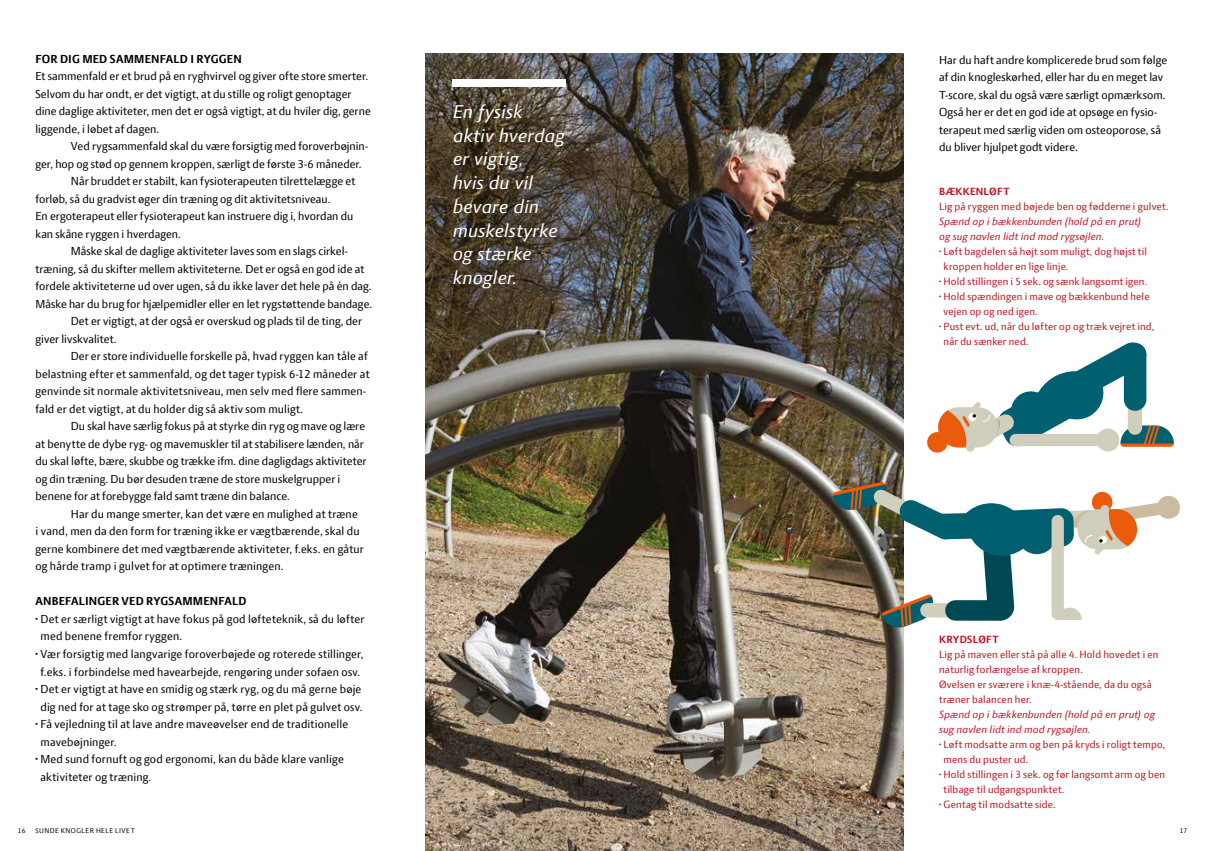
<style>
.page{position:relative;width:1205px;height:851px;background:#fff}
.page>*{position:absolute;margin:0;border:0;box-sizing:border-box;transform-origin:0 0}
.t1{font:italic 20px/23.8px "LF Press Sans";letter-spacing:.02em;color:#fff}
.t2{font:12.5px/17.5px "LF Press Sans";letter-spacing:.01em;color:#000}
.t3{font:700 12.5px "LF Press Sans";letter-spacing:.015em;color:#000}
.t4{font:11.25px/15px "LF Press Sans";letter-spacing:.02em;color:#be1622}
.t5{font:italic 11.25px "LF Press Sans";letter-spacing:.015em;color:#be1622}
.t6{font:700 11.25px "LF Press Sans";letter-spacing:.025em;color:#be1622}
.t7{font:7.5px "LF Press Sans";letter-spacing:.07em;color:#000}
.s1{font-weight:700;font-size:13.12px}
.s2{font-weight:700}
</style>
<div class="page">
<img style="left:425px;top:53px;width:479px;height:797px">
<div style="left:453px;top:79px;width:113px;height:8px;background:#fff"></div>
<div style="left:927px;top:432px;width:20px;height:20px;background:#ea5b0b;border-radius:50%"></div>
<svg style="left:938px;top:342px;width:236px;height:111px"></svg>
<svg style="left:832px;top:477px;width:348px;height:151px"></svg>
<div style="left:934px;top:517px;width:23px;height:22px;background:#006070;border-radius:50%"></div>
<p class="t3" style="left:35px;top:51px;width:208px">FOR DIG MED SAMMENFALD I RYGGEN</p>
<p class="t2" style="left:35px;top:67px;width:337px">Et sammenfald er et brud på en ryghvirvel og giver ofte store smerter.<br>Selvom du har ondt, er det vigtigt, at du stille og roligt genoptager dine daglige aktiviteter, men det er også vigtigt, at du hviler dig, gerne liggende, i løbet af dagen.</p>
<p class="t2" style="left:71px;top:137px;width:299px">Ved rygsammenfald skal du være forsigtig med foroverbøjnin-</p>
<p class="t2" style="left:35px;top:155px;width:328px">ger, hop og stød op gennem kroppen, særligt de første 3-6 måneder.</p>
<p class="t2" style="left:71px;top:172px;width:286px">Når bruddet er stabilt, kan fysioterapeuten tilrettelægge et</p>
<p class="t2" style="left:35px;top:190px;width:297px">forløb, så du gradvist øger din træning og dit aktivitetsniveau.</p>
<p class="t2" style="left:35px;top:207px;width:319px">En ergoterapeut eller fysioterapeut kan instruere dig i, hvordan du</p>
<p class="t2" style="left:35px;top:225px;width:147px">kan skåne ryggen i hverdagen.</p>
<p class="t2" style="left:71px;top:242px;width:278px">Måske skal de daglige aktiviteter laves som en slags cirkel-</p>
<p class="t2" style="left:35px;top:260px;width:330px">træning, så du skifter mellem aktiviteterne. Det er også en god ide at</p>
<p class="t2" style="left:35px;top:277px;width:338px">fordele aktiviteterne ud over ugen, så du ikke laver det hele på én dag.</p>
<p class="t2" style="left:35px;top:295px;width:338px">Måske har du brug for hjælpemidler eller en let rygstøttende bandage.</p>
<p class="t2" style="left:71px;top:312px;width:293px">Det er vigtigt, at der også er overskud og plads til de ting, der</p>
<p class="t2" style="left:35px;top:330px;width:83px">giver livskvalitet.</p>
<p class="t2" style="left:71px;top:347px;width:298px">Der er store individuelle forskelle på, hvad ryggen kan tåle af</p>
<p class="t2" style="left:35px;top:365px;width:336px">belastning efter et sammenfald, og det tager typisk 6-12 måneder at</p>
<p class="t2" style="left:35px;top:382px;width:332px">genvinde sit normale aktivitetsniveau, men selv med flere sammen-</p>
<p class="t2" style="left:35px;top:400px;width:269px">fald er det vigtigt, at du holder dig så aktiv som muligt.</p>
<p class="t2" style="left:71px;top:417px;width:296px">Du skal have særlig fokus på at styrke din ryg og mave og lære</p>
<p class="t2" style="left:35px;top:435px;width:330px">at benytte de dybe ryg- og mavemuskler til at stabilisere lænden, når</p>
<p class="t2" style="left:35px;top:452px;width:333px">du skal løfte, bære, skubbe og trække ifm. dine dagligdags aktiviteter</p>
<p class="t2" style="left:35px;top:470px;width:306px">og din træning. Du bør desuden træne de store muskelgrupper i</p>
<p class="t2" style="left:35px;top:487px;width:256px">benene for at forebygge fald samt træne din balance.</p>
<p class="t2" style="left:71px;top:505px;width:288px">Har du mange smerter, kan det være en mulighed at træne</p>
<p class="t2" style="left:35px;top:522px;width:326px">i vand, men da den form for træning ikke er vægtbærende, skal du</p>
<p class="t2" style="left:35px;top:540px;width:330px">gerne kombinere det med vægtbærende aktiviteter, f.eks. en gåtur</p>
<p class="t2" style="left:35px;top:557px;width:250px">og hårde tramp i gulvet for at optimere træningen.</p>
<p class="t3" style="left:35px;top:594px;width:213px">ANBEFALINGER VED RYGSAMMENFALD</p>
<p class="t2" style="left:35px;top:610px;width:330px"><span class="s1">·</span> Det er særligt vigtigt at have fokus på god løfteteknik, så du løfter</p>
<p class="t2" style="left:41px;top:627px;width:143px">med benene fremfor ryggen.</p>
<p class="t2" style="left:35px;top:645px;width:329px"><span class="s1">·</span> Vær forsigtig med langvarige foroverbøjede og roterede stillinger,</p>
<p class="t2" style="left:41px;top:662px;width:321px">f.eks. i forbindelse med havearbejde, rengøring under sofaen osv.</p>
<p class="t2" style="left:35px;top:680px;width:327px"><span class="s1">·</span> Det er vigtigt at have en smidig og stærk ryg, og du må gerne bøje</p>
<p class="t2" style="left:41px;top:697px;width:324px">dig ned for at tage sko og strømper på, tørre en plet på gulvet osv.</p>
<p class="t2" style="left:35px;top:715px;width:314px"><span class="s1">·</span> Få vejledning til at lave andre maveøvelser end de traditionelle</p>
<p class="t2" style="left:41px;top:732px;width:78px">mavebøjninger.</p>
<p class="t2" style="left:35px;top:750px;width:310px"><span class="s1">·</span> Med sund fornuft og god ergonomi, kan du både klare vanlige</p>
<p class="t2" style="left:41px;top:767px;width:112px">aktiviteter og træning.</p>
<h1 class="t1" style="left:453px;top:99px;width:113px">En fysisk aktiv hverdag er vigtig,<br>hvis du vil bevare din muskelstyrke og stærke knogler.</h1>
<p class="t2" style="left:939px;top:51px;width:229px">Har du haft andre komplicerede brud som følge af din knogleskørhed, eller har du en meget lav T-score, skal du også være særligt opmærksom.<br>Også her er det en god ide at opsøge en fysio&shy;terapeut med særlig viden om osteoporose, så du bliver hjulpet godt videre.</p>
<p class="t6" style="left:939px;top:184px;width:72px">BÆKKENLØFT</p>
<p class="t4" style="left:939px;top:198px;width:231px">Lig på ryggen med bøjede ben og fødderne i gulvet.</p>
<p class="t5" style="left:939px;top:214px;width:203px">Spænd op i bækkenbunden (hold på en prut)</p>
<p class="t5" style="left:939px;top:229px;width:166px">og sug navlen lidt ind mod rygsøjlen.</p>
<p class="t4" style="left:939px;top:243px;width:209px"><span class="s2">·</span> Løft bagdelen så højt som muligt, dog højst til</p>
<p class="t4" style="left:943px;top:258px;width:126px">kroppen holder en lige linje.</p>
<p class="t4" style="left:939px;top:273px;width:210px"><span class="s2">·</span> Hold stillingen i 5 sek. og sænk langsomt igen.</p>
<p class="t4" style="left:939px;top:288px;width:212px"><span class="s2">·</span> Hold spændingen i mave og bækkenbund hele</p>
<p class="t4" style="left:943px;top:303px;width:96px">vejen op og ned igen.</p>
<p class="t4" style="left:939px;top:318px;width:217px"><span class="s2">·</span> Pust evt. ud, når du løfter op og træk vejret ind,</p>
<p class="t4" style="left:943px;top:333px;width:86px">når du sænker ned.</p>
<p class="t6" style="left:939px;top:632px;width:61px">KRYDSLØFT</p>
<p class="t4" style="left:939px;top:646px;width:221px">Lig på maven eller stå på alle 4. Hold hovedet i en naturlig forlængelse af kroppen.<br>Øvelsen er sværere i knæ-4-stående, da du også træner balancen her.</p>
<p class="t5" style="left:939px;top:707px;width:217px">Spænd op i bækkenbunden (hold på en prut) og</p>
<p class="t5" style="left:939px;top:722px;width:153px">sug navlen lidt ind mod rygsøjlen.</p>
<p class="t4" style="left:939px;top:736px;width:228px"><span class="s2">·</span> Løft modsatte arm og ben på kryds i roligt tempo,</p>
<p class="t4" style="left:943px;top:751px;width:86px">mens du puster ud.</p>
<p class="t4" style="left:939px;top:766px;width:227px"><span class="s2">·</span> Hold stillingen i 3 sek. og før langsomt arm og ben</p>
<p class="t4" style="left:943px;top:781px;width:122px">tilbage til udgangspunktet.</p>
<p class="t4" style="left:939px;top:796px;width:118px"><span class="s2">·</span> Gentag til modsatte side.</p>
<p class="t7" style="left:18px;top:826px;width:9px">16</p>
<p class="t7" style="left:35px;top:826px;width:101px">SUNDE KNOGLER HELE LIVET</p>
<p class="t7" style="left:1179px;top:826px;width:9px">17</p>
</div>
